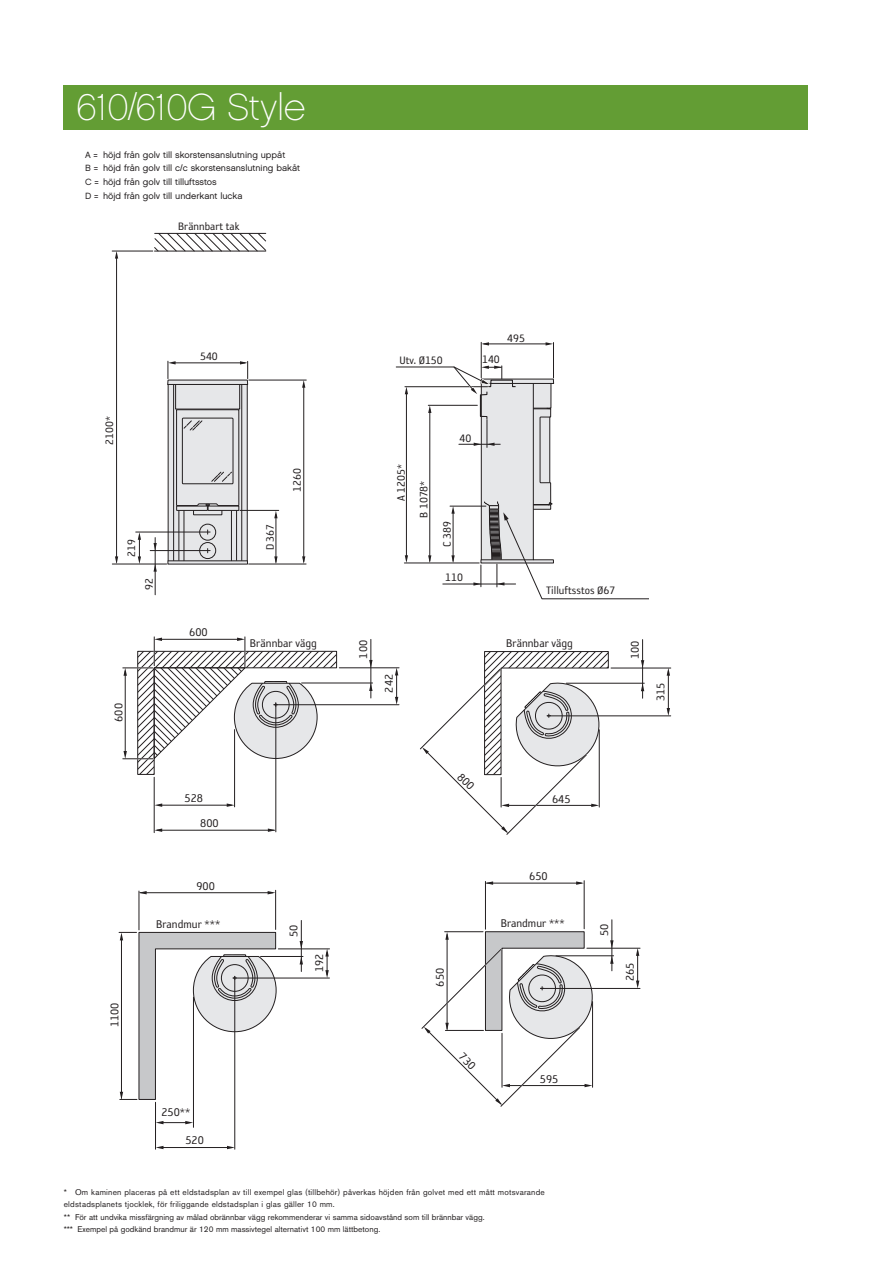
<style>
.page{position:relative;width:893px;height:1263px;background:#fff}
.page>*{position:absolute;margin:0;border:0;box-sizing:border-box;transform-origin:0 0}
.t1{font:37.5px "Chalet Paris Nineteen Sixty";color:#fff}
.t2{font:12.9px "Reykjavik One OT A Gauge";color:#231f20}
.t3{font:12.45px "Reykjavik One OT A Gauge";color:#231f20}
.t4{font:9px/13.8px "Chalet London Nineteen Sixty";color:#231f20}
.t5{font:8.25px/12.5px "Akzidenz Grotesk BE";letter-spacing:.025em;color:#231f20}
</style>
<div class="page">
<div style="left:64px;top:85px;width:744px;height:45px;background:#639d34"></div>
<svg style="left:119px;top:931px;width:158px;height:169px"></svg>
<hr style="left:278px;top:948px;width:51px;height:1px;background:#231f20">
<hr style="left:161px;top:1147px;width:71px;height:1px;background:#231f20">
<hr style="left:234px;top:976px;width:1px;height:173px;background:#231f20">
<hr style="left:193px;top:997px;width:1px;height:130px;background:#231f20">
<hr style="left:155px;top:1102px;width:1px;height:47px;background:#231f20">
<hr style="left:233px;top:978px;width:96px;height:1px;background:#231f20">
<hr style="left:301px;top:920px;width:1px;height:51px;background:#231f20">
<hr style="left:261px;top:956px;width:42px;height:1px;background:#231f20">
<svg style="left:156px;top:1146px;width:7px;height:3px"></svg>
<svg style="left:227px;top:1146px;width:8px;height:3px"></svg>
<svg style="left:156px;top:1121px;width:37px;height:3px"></svg>
<svg style="left:325px;top:949px;width:4px;height:29px"></svg>
<svg style="left:300px;top:957px;width:3px;height:7px"></svg>
<svg style="left:300px;top:941px;width:3px;height:8px"></svg>
<hr style="left:140px;top:892px;width:133px;height:1px;background:#231f20">
<hr style="left:275px;top:890px;width:1px;height:39px;background:#231f20">
<svg style="left:268px;top:891px;width:7px;height:3px"></svg>
<svg style="left:140px;top:891px;width:7px;height:3px"></svg>
<hr style="left:139px;top:891px;width:1px;height:39px;background:#231f20">
<hr style="left:157px;top:830px;width:117px;height:1px;background:#231f20">
<hr style="left:276px;top:703px;width:1px;height:129px;background:#231f20">
<hr style="left:339px;top:667px;width:60px;height:1px;background:#231f20">
<hr style="left:160px;top:805px;width:71px;height:1px;background:#231f20">
<hr style="left:234px;top:729px;width:1px;height:78px;background:#231f20">
<hr style="left:154px;top:777px;width:1px;height:56px;background:#231f20">
<hr style="left:125px;top:671px;width:1px;height:83px;background:#231f20">
<hr style="left:123px;top:668px;width:30px;height:1px;background:#231f20">
<hr style="left:123px;top:758px;width:30px;height:1px;background:#231f20">
<hr style="left:396px;top:671px;width:1px;height:30px;background:#231f20">
<hr style="left:274px;top:704px;width:125px;height:1px;background:#231f20">
<hr style="left:371px;top:639px;width:1px;height:59px;background:#231f20">
<hr style="left:302px;top:683px;width:71px;height:1px;background:#231f20">
<svg style="left:154px;top:828px;width:8px;height:4px"></svg>
<svg style="left:268px;top:828px;width:8px;height:4px"></svg>
<svg style="left:154px;top:803px;width:8px;height:4px"></svg>
<svg style="left:227px;top:803px;width:8px;height:4px"></svg>
<svg style="left:137px;top:637px;width:200px;height:138px"></svg>
<svg style="left:124px;top:751px;width:3px;height:8px"></svg>
<svg style="left:124px;top:668px;width:3px;height:8px"></svg>
<svg style="left:395px;top:668px;width:3px;height:7px"></svg>
<svg style="left:395px;top:697px;width:3px;height:8px"></svg>
<svg style="left:369px;top:683px;width:4px;height:8px"></svg>
<svg style="left:369px;top:660px;width:4px;height:8px"></svg>
<hr style="left:587px;top:948px;width:53px;height:1px;background:#231f20">
<hr style="left:637px;top:952px;width:1px;height:33px;background:#231f20">
<hr style="left:541px;top:988px;width:99px;height:1px;background:#231f20">
<hr style="left:612px;top:920px;width:1px;height:51px;background:#231f20">
<hr style="left:556px;top:955px;width:58px;height:1px;background:#231f20">
<svg style="left:636px;top:948px;width:3px;height:8px"></svg>
<svg style="left:636px;top:980px;width:3px;height:8px"></svg>
<svg style="left:610px;top:956px;width:4px;height:8px"></svg>
<svg style="left:610px;top:940px;width:4px;height:8px"></svg>
<hr style="left:487px;top:883px;width:94px;height:1px;background:#231f20">
<hr style="left:584px;top:881px;width:1px;height:48px;background:#231f20">
<svg style="left:576px;top:881px;width:8px;height:4px"></svg>
<svg style="left:486px;top:881px;width:7px;height:4px"></svg>
<hr style="left:485px;top:881px;width:1px;height:48px;background:#231f20">
<hr style="left:611px;top:668px;width:60px;height:1px;background:#231f20">
<hr style="left:668px;top:671px;width:1px;height:42px;background:#231f20">
<hr style="left:547px;top:716px;width:124px;height:1px;background:#231f20">
<hr style="left:642px;top:640px;width:1px;height:58px;background:#231f20">
<hr style="left:566px;top:683px;width:78px;height:1px;background:#231f20">
<svg style="left:667px;top:668px;width:3px;height:8px"></svg>
<svg style="left:667px;top:708px;width:3px;height:8px"></svg>
<svg style="left:641px;top:683px;width:3px;height:8px"></svg>
<svg style="left:641px;top:660px;width:3px;height:8px"></svg>
<hr style="left:303px;top:387px;width:1px;height:174px;background:#231f20">
<svg style="left:302px;top:556px;width:3px;height:8px"></svg>
<hr style="left:249px;top:380px;width:57px;height:1px;background:#231f20">
<svg style="left:302px;top:380px;width:3px;height:8px"></svg>
<hr style="left:116px;top:255px;width:1px;height:307px;background:#231f20">
<svg style="left:115px;top:556px;width:3px;height:8px"></svg>
<hr style="left:112px;top:251px;width:41px;height:1px;background:#231f20">
<svg style="left:115px;top:251px;width:3px;height:8px"></svg>
<hr style="left:112px;top:564px;width:55px;height:1px;background:#231f20">
<hr style="left:276px;top:514px;width:1px;height:48px;background:#231f20">
<hr style="left:240px;top:510px;width:39px;height:1px;background:#231f20">
<svg style="left:274px;top:556px;width:4px;height:8px"></svg>
<svg style="left:274px;top:511px;width:4px;height:7px"></svg>
<hr style="left:155px;top:538px;width:1px;height:57px;background:#231f20">
<hr style="left:150px;top:550px;width:60px;height:1px;background:#231f20">
<hr style="left:136px;top:532px;width:74px;height:1px;background:#231f20">
<svg style="left:154px;top:543px;width:3px;height:8px"></svg>
<svg style="left:154px;top:564px;width:3px;height:8px"></svg>
<svg style="left:138px;top:532px;width:3px;height:32px"></svg>
<hr style="left:249px;top:564px;width:57px;height:1px;background:#231f20">
<svg style="left:167px;top:361px;width:81px;height:204px;background:#cbcbcd"></svg>
<svg style="left:154px;top:233px;width:112px;height:18px"></svg>
<hr style="left:155px;top:233px;width:111px;height:1px;background:#231f20">
<hr style="left:154px;top:251px;width:112px;height:1px;background:#231f20">
<hr style="left:481px;top:342px;width:1px;height:36px;background:#231f20">
<hr style="left:553px;top:342px;width:1px;height:36px;background:#231f20">
<hr style="left:484px;top:344px;width:64px;height:1px;background:#231f20">
<svg style="left:546px;top:342px;width:7px;height:3px"></svg>
<svg style="left:481px;top:342px;width:8px;height:3px"></svg>
<svg style="left:395px;top:365px;width:254px;height:234px"></svg>
<svg style="left:421px;top:931px;width:176px;height:176px"></svg>
<svg style="left:420px;top:651px;width:189px;height:184px"></svg>
<h1 class="t1" style="left:77px;top:86px;width:231px">610/610G Style</h1>
<p class="t4" style="left:85px;top:148px;width:216px">A = höjd från golv till skorstensanslutning uppåt<br>B = höjd från golv till c/c skorstensanslutning bakåt C = höjd från golv till tilluftsstos<br>D = höjd från golv till underkant lucka</p>
<h3 class="t3" style="left:178px;top:220px;width:63px">Brännbart tak</h3>
<h3 class="t3" style="left:103px;top:445px;width:30px;rotate:-90deg">2100*</h3>
<h3 class="t3" style="left:125px;top:557px;width:19px;rotate:-90deg">219</h3>
<h3 class="t3" style="left:143px;top:590px;width:13px;rotate:-90deg">92</h3>
<h2 class="t2" style="left:112px;top:722px;width:20px;rotate:-90deg">600</h2>
<h3 class="t3" style="left:200px;top:350px;width:19px">540</h3>
<h2 class="t2" style="left:189px;top:626px;width:20px">600</h2>
<h3 class="t3" style="left:264px;top:550px;width:28px;rotate:-90deg">D 367</h3>
<h3 class="t3" style="left:291px;top:492px;width:25px;rotate:-90deg">1260</h3>
<h2 class="t2" style="left:250px;top:636px;width:68px">Brännbar vägg</h2>
<h3 class="t3" style="left:399px;top:354px;width:45px">Utv. Ø150</h3>
<h3 class="t3" style="left:482px;top:352px;width:19px">140</h3>
<h3 class="t3" style="left:507px;top:332px;width:19px">495</h3>
<h3 class="t3" style="left:395px;top:501px;width:38px;rotate:-90deg">A 1205*</h3>
<h3 class="t3" style="left:417px;top:518px;width:39px;rotate:-90deg">B 1078*</h3>
<h3 class="t3" style="left:459px;top:432px;width:13px">40</h3>
<h3 class="t3" style="left:441px;top:547px;width:27px;rotate:-90deg">C 389</h3>
<h3 class="t3" style="left:445px;top:571px;width:19px">110</h3>
<h2 class="t2" style="left:357px;top:659px;width:20px;rotate:-90deg">100</h2>
<h2 class="t2" style="left:382px;top:693px;width:20px;rotate:-90deg">242</h2>
<h3 class="t3" style="left:546px;top:584px;width:71px">Tilluftsstos Ø67</h3>
<h2 class="t2" style="left:506px;top:636px;width:68px">Brännbar vägg</h2>
<h2 class="t2" style="left:628px;top:659px;width:20px;rotate:-90deg">100</h2>
<h2 class="t2" style="left:654px;top:701px;width:20px;rotate:-90deg">315</h2>
<h2 class="t2" style="left:108px;top:1027px;width:26px;rotate:-90deg">1100</h2>
<h2 class="t2" style="left:185px;top:792px;width:20px">528</h2>
<h2 class="t2" style="left:200px;top:817px;width:20px">800</h2>
<h2 class="t2" style="left:196px;top:879px;width:20px">900</h2>
<h2 class="t2" style="left:156px;top:917px;width:65px">Brandmur ***</h2>
<h2 class="t2" style="left:161px;top:1105px;width:30px">250**</h2>
<h2 class="t2" style="left:185px;top:1134px;width:20px">520</h2>
<h2 class="t2" style="left:287px;top:937px;width:14px;rotate:-90deg">50</h2>
<h2 class="t2" style="left:313px;top:972px;width:20px;rotate:-90deg">192</h2>
<h2 class="t2" style="left:433px;top:987px;width:20px;rotate:-90deg">650</h2>
<h2 class="t2" style="left:552px;top:792px;width:20px">645</h2>
<h2 class="t2" style="left:529px;top:869px;width:20px">650</h2>
<h2 class="t2" style="left:501px;top:916px;width:65px">Brandmur ***</h2>
<h2 class="t2" style="left:540px;top:1072px;width:20px">595</h2>
<p class="t5" style="left:64px;top:1186px;width:483px">* Om kaminen placeras på ett eldstadsplan av till exempel glas (tillbehör) påverkas höjden från golvet med ett mått motsvarande eldstadsplanets tjocklek, för friliggande eldstadsplan i glas gäller 10 mm.<br>** För att undvika missfärgning av målad obrännbar vägg rekommenderar vi samma sidoavstånd som till brännbar vägg.<br>*** Exempel på godkänd brandmur är 120 mm massivtegel alternativt 100 mm lättbetong.</p>
<h2 class="t2" style="left:598px;top:936px;width:14px;rotate:-90deg">50</h2>
<h2 class="t2" style="left:623px;top:981px;width:20px;rotate:-90deg">265</h2>
</div>
